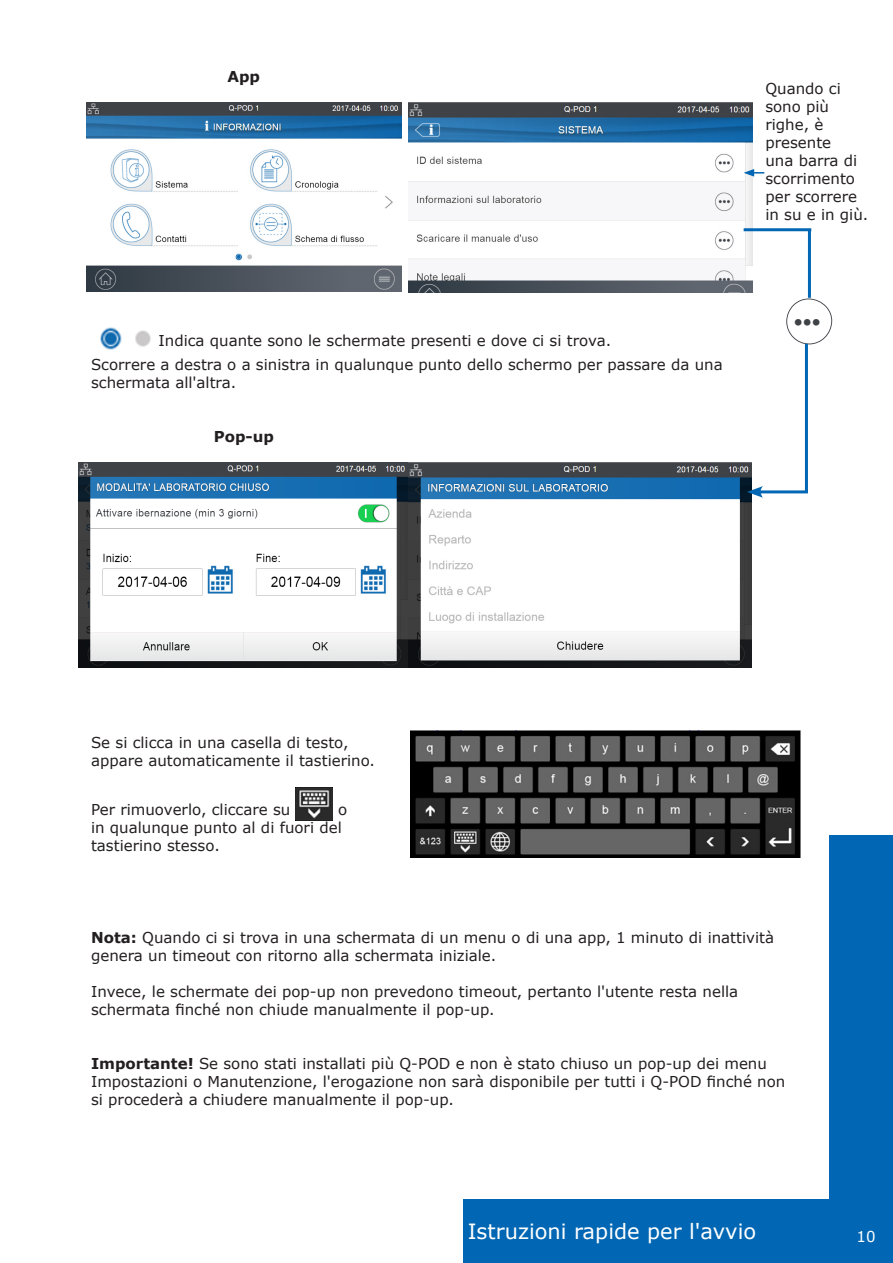
<style>
.page{position:relative;width:893px;height:1263px;background:#fff}
.page>*{position:absolute;margin:0;border:0;box-sizing:border-box;transform-origin:0 0}
.t1{font:29.55px "Arial Unicode MS For Millipore";color:#3f4247}
.t2{font:21px "Verdana";color:#fff}
.Body_text{font:15px/18px "Verdana";color:#231f20}
.Body_text-2{font:700 15px "Verdana";color:#231f20}
.t3{font:15px "Verdana";color:#fff}
.s1{font-weight:700}
</style>
<div class="page">
<div style="left:463px;top:1199px;width:376px;height:64px;background:#0166b3"></div>
<div style="left:829px;top:836px;width:64px;height:427px;background:#0166b3"></div>
<img style="left:86px;top:103px;width:315px;height:188px">
<img style="left:409px;top:102px;width:344px;height:190px">
<img style="left:100px;top:327px;width:51px;height:23px">
<img style="left:79px;top:463px;width:672px;height:204px">
<img style="left:296px;top:787px;width:37px;height:33px">
<img style="left:410px;top:730px;width:390px;height:127px">
<svg style="left:786px;top:298px;width:46px;height:46px"></svg>
<hr style="left:744px;top:228px;width:67px;height:3px;background:#0166b3">
<hr style="left:808px;top:230px;width:3px;height:68px;background:#0166b3">
<hr style="left:805px;top:344px;width:3px;height:148px;background:#0166b3">
<hr style="left:757px;top:490px;width:51px;height:3px;background:#0166b3">
<svg style="left:747px;top:486px;width:16px;height:12px"></svg>
<svg style="left:744px;top:169px;width:20px;height:8px"></svg>
<p class="Body_text-2" style="left:227px;top:66px;width:34px">App</p>
<p class="Body_text" style="left:159px;top:332px;width:454px">Indica quante sono le schermate presenti e dove ci si trova.</p>
<p class="Body_text" style="left:91px;top:356px;width:633px">Scorrere a destra o a sinistra in qualunque punto dello schermo per passare da una schermata all'altra.</p>
<p class="Body_text-2" style="left:214px;top:426px;width:62px">Pop-up</p>
<p class="Body_text" style="left:765px;top:80px;width:104px">Quando ci sono più righe, è presente<br>una barra di scorrimento per scorrere in su e in giù.</p>
<p class="t1" style="left:794px;top:304px;width:28px">•••</p>
<p class="Body_text" style="left:91px;top:733px;width:286px">Se si clicca in una casella di testo, appare automaticamente il tastierino.</p>
<p class="Body_text" style="left:91px;top:800px;width:201px">Per rimuoverlo, cliccare su</p>
<p class="Body_text" style="left:91px;top:800px;width:258px;text-indent:247px">o in qualunque punto al di fuori del tastierino stesso.</p>
<p class="Body_text" style="left:91px;top:928px;width:685px"><span class="s1">Nota:</span> Quando ci si trova in una schermata di un menu o di una app, 1 minuto di inattività genera un timeout con ritorno alla schermata iniziale.</p>
<p class="Body_text" style="left:91px;top:982px;width:649px">Invece, le schermate dei pop-up non prevedono timeout, pertanto l'utente resta nella schermata finché non chiude manualmente il pop-up.</p>
<p class="Body_text" style="left:91px;top:1054px;width:696px"><span class="s1">Importante!</span> Se sono stati installati più Q-POD e non è stato chiuso un pop-up dei menu<br>Impostazioni o Manutenzione, l'erogazione non sarà disponibile per tutti i Q-POD finché non si procederà a chiudere manualmente il pop-up.</p>
<h2 class="t2" style="left:468px;top:1217px;width:290px">Istruzioni rapide per l'avvio</h2>
<p class="t3" style="left:856px;top:1226px;width:21px">10</p>
</div>
